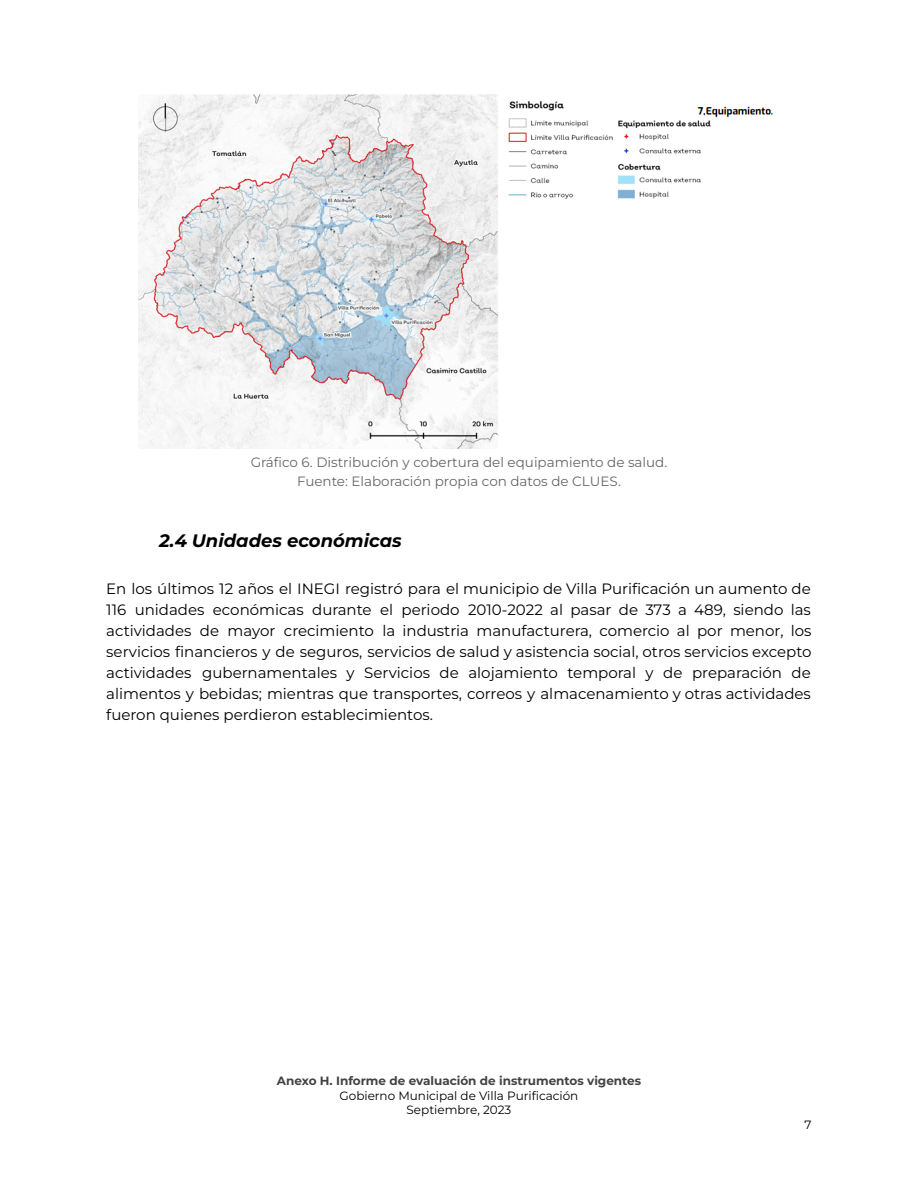
<style>
.page{position:relative;width:918px;height:1188px;background:#fff}
.page>*{position:absolute;margin:0;border:0;box-sizing:border-box;transform-origin:0 0}
.t1{font:italic 700 18px "Montserrat";color:#000}
.t2{font:15px/21px "Montserrat";color:#000;text-align:justify}
.t3{font:13.5px/18.9px "Montserrat";color:#666;text-align:center}
.t4{font:12px/14.7px "Montserrat";color:#000;text-align:center}
.t5{font:700 12px "Montserrat";color:#434343}
</style>
<div class="page">
<img style="left:138px;top:94px;width:635px;height:354px">
<p class="t3" style="left:251px;top:453px;width:418px">Gráfico 6. Distribución y cobertura del equipamiento de salud.<br>Fuente: Elaboración propia con datos de CLUES.</p>
<p class="t1" style="left:159px;top:530px;width:244px">2.4 Unidades económicas</p>
<p class="t2" style="left:106px;top:578px;width:707px">En los últimos 12 años el INEGI registró para el municipio de Villa Purificación un aumento de 116 unidades económicas durante el periodo 2010-2022 al pasar de 373 a 489, siendo las actividades de mayor crecimiento la industria manufacturera, comercio al por menor, los servicios fi nancieros y de seguros, servicios de salud y asistencia social, otros servicios excepto actividades gubernamentales y Servicios de alojamiento temporal y de preparación de alimentos y bebidas; mientras que transportes, correos y almacenamiento y otras actividades fueron quienes perdieron establecimientos.</p>
<p class="t5" style="left:277px;top:1073px;width:366px">Anexo H. Informe de evaluación de instrumentos vigentes</p>
<p class="t4" style="left:340px;top:1088px;width:240px">Gobierno Municipal de Villa Purificación<br>Septiembre, 2023</p>
<p class="t4" style="left:805px;top:1117px;width:9px">7</p>
</div>
